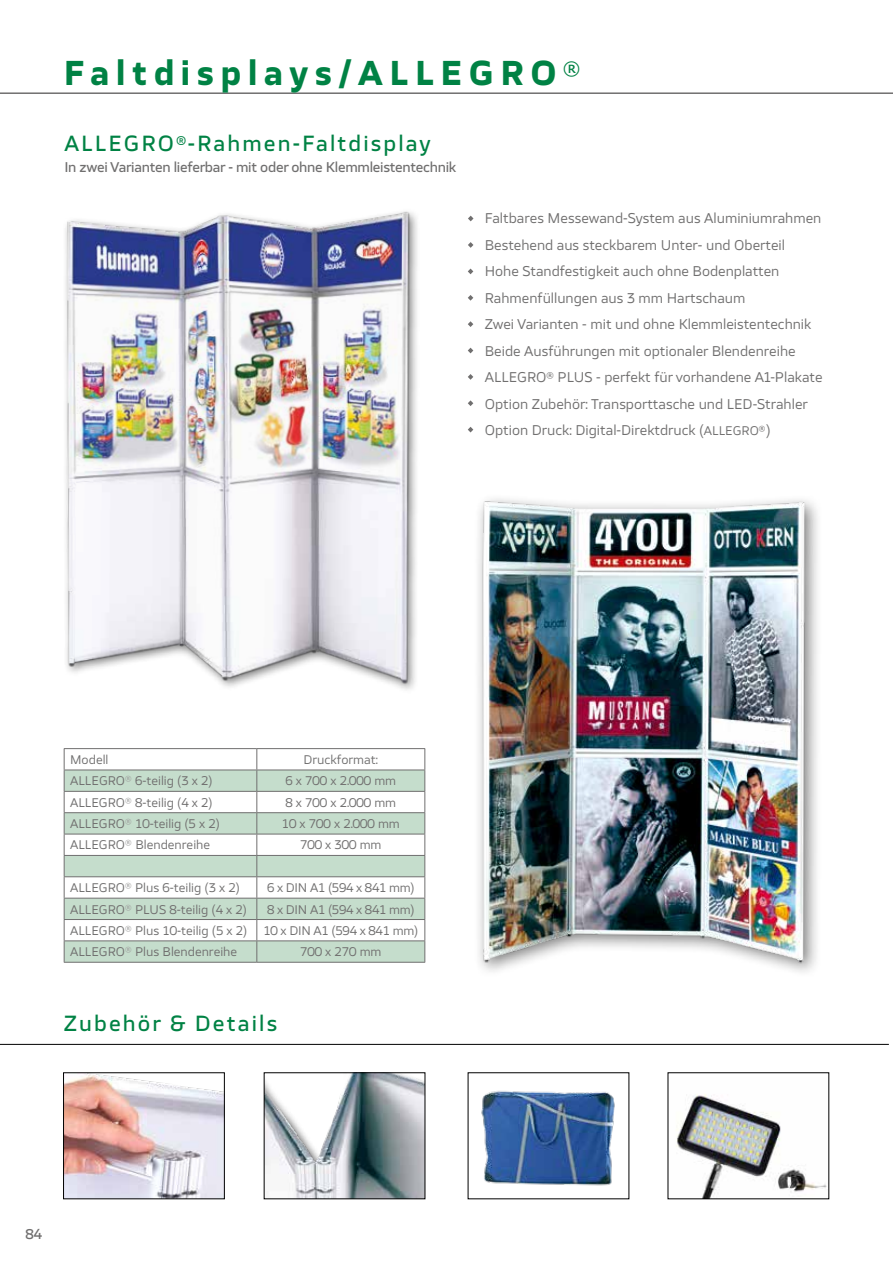
<style>
.page{position:relative;width:893px;height:1263px;background:#fff}
.page>*{position:absolute;margin:0;border:0;box-sizing:border-box;transform-origin:0 0}
.t1{font:700 33px "TT Severs";letter-spacing:.2em;color:#008244}
.t2{font:500 21px "TT Severs";letter-spacing:.1em;color:#008244}
.t3{font:13.5px/26.5px "TT Severs";color:#706f6f}
.t4{font:500 13.5px "TT Severs";letter-spacing:-.02em;color:#706f6f}
.t5{font:12px "TT Severs";color:#706f6f}
.t6{font:12px "TT Severs";letter-spacing:-.02em;color:#706f6f}
.s1{font-size:12px}
</style>
<div class="page">
<hr style="left:0;top:92px;width:893px;height:2px;background:#706f6f">
<hr style="left:0;top:1044px;width:889px;height:1px;background:#000">
<img style="left:481px;top:1090px;width:134px;height:96px">
<img style="left:65px;top:1074px;width:158px;height:123px">
<div style="left:63px;top:1072px;width:162px;height:127px;border:1px solid #000"></div>
<img style="left:266px;top:1074px;width:157px;height:123px">
<img style="left:65px;top:211px;width:352px;height:479px">
<img style="left:478px;top:498px;width:338px;height:474px">
<svg style="left:468px;top:242px;width:5px;height:6px"></svg>
<svg style="left:468px;top:269px;width:5px;height:5px"></svg>
<svg style="left:468px;top:295px;width:5px;height:6px"></svg>
<svg style="left:468px;top:321px;width:5px;height:6px"></svg>
<svg style="left:468px;top:216px;width:5px;height:5px"></svg>
<svg style="left:65px;top:749px;width:359px;height:21px"></svg>
<svg style="left:65px;top:771px;width:359px;height:191px;fill:#c5ddcc"></svg>
<hr style="left:64px;top:748px;width:193px;height:1px;background:#706f6f">
<hr style="left:257px;top:748px;width:168px;height:1px;background:#706f6f">
<hr style="left:64px;top:770px;width:193px;height:1px;background:#706f6f">
<hr style="left:257px;top:770px;width:168px;height:1px;background:#706f6f">
<hr style="left:64px;top:791px;width:193px;height:1px;background:#706f6f">
<hr style="left:257px;top:791px;width:168px;height:1px;background:#706f6f">
<hr style="left:64px;top:812px;width:193px;height:1px;background:#706f6f">
<hr style="left:257px;top:812px;width:168px;height:1px;background:#706f6f">
<hr style="left:64px;top:834px;width:193px;height:1px;background:#706f6f">
<hr style="left:257px;top:834px;width:168px;height:1px;background:#706f6f">
<hr style="left:64px;top:855px;width:193px;height:1px;background:#706f6f">
<hr style="left:257px;top:855px;width:168px;height:1px;background:#706f6f">
<hr style="left:64px;top:876px;width:193px;height:1px;background:#706f6f">
<hr style="left:257px;top:876px;width:168px;height:1px;background:#706f6f">
<hr style="left:64px;top:898px;width:193px;height:1px;background:#706f6f">
<hr style="left:257px;top:898px;width:168px;height:1px;background:#706f6f">
<hr style="left:64px;top:919px;width:193px;height:1px;background:#706f6f">
<hr style="left:257px;top:919px;width:168px;height:1px;background:#706f6f">
<hr style="left:64px;top:940px;width:193px;height:1px;background:#706f6f">
<svg style="left:64px;top:749px;width:1px;height:213px"></svg>
<hr style="left:257px;top:940px;width:168px;height:1px;background:#706f6f">
<svg style="left:256px;top:749px;width:1px;height:213px"></svg>
<svg style="left:424px;top:749px;width:1px;height:213px"></svg>
<hr style="left:64px;top:962px;width:193px;height:1px;background:#706f6f">
<hr style="left:257px;top:962px;width:168px;height:1px;background:#706f6f">
<svg style="left:468px;top:348px;width:5px;height:5px"></svg>
<svg style="left:468px;top:374px;width:5px;height:6px"></svg>
<svg style="left:468px;top:400px;width:5px;height:6px"></svg>
<svg style="left:468px;top:427px;width:5px;height:5px"></svg>
<img style="left:676px;top:1094px;width:151px;height:103px">
<h1 class="t1" style="left:64px;top:51px;width:518px">Faltdisplays/ALLEGRO <sup>®</sup></h1>
<h2 class="t2" style="left:64px;top:130px;width:368px">ALLEGRO<sup>®</sup>-Rahmen-Faltdisplay</h2>
<p class="t4" style="left:64px;top:159px;width:393px">In zwei Varianten lieferbar - mit oder ohne Klemmleistentechnik</p>
<p class="t3" style="left:485px;top:205px;width:339px">Faltbares Messewand-System aus Aluminiumrahmen Bestehend aus steckbarem Unter- und Oberteil Hohe Standfestigkeit auch ohne Bodenplatten Rahmenfüllungen aus 3 mm Hartschaum<br>Zwei Varianten - mit und ohne Klemmleistentechnik Beide Ausführungen mit optionaler Blendenreihe ALLEGRO<sup>®</sup> PLUS - perfekt für vorhandene A1-Plakate Option Zubehör: Transporttasche und LED-Strahler Option Druck: Digital-Direktdruck (<span class="s1">ALLEGRO</span><sup>®</sup>)</p>
<p class="t5" style="left:70px;top:752px;width:40px">Modell</p>
<p class="t5" style="left:304px;top:752px;width:76px">Druckformat:</p>
<p class="t5" style="left:70px;top:773px;width:144px">ALLEGRO<sup>®</sup> 6-teilig (3 x 2)</p>
<p class="t5" style="left:285px;top:773px;width:112px">6 x 700 x 2.000 mm</p>
<p class="t5" style="left:70px;top:794px;width:144px">ALLEGRO<sup>®</sup> 8-teilig (4 x 2)</p>
<p class="t5" style="left:285px;top:794px;width:112px">8 x 700 x 2.000 mm</p>
<p class="t5" style="left:70px;top:816px;width:151px">ALLEGRO<sup>®</sup> 10-teilig (5 x 2)</p>
<p class="t5" style="left:282px;top:816px;width:120px">10 x 700 x 2.000 mm</p>
<p class="t5" style="left:70px;top:837px;width:141px">ALLEGRO<sup>®</sup> Blendenreihe</p>
<p class="t5" style="left:300px;top:837px;width:83px">700 x 300 mm</p>
<p class="t5" style="left:70px;top:880px;width:171px">ALLEGRO<sup>®</sup> Plus 6-teilig (3 x 2)</p>
<p class="t6" style="left:267px;top:880px;width:149px">6 x DIN A1 (594 x 841 mm)</p>
<p class="t5" style="left:70px;top:901px;width:178px">ALLEGRO<sup>®</sup> PLUS 8-teilig (4 x 2)</p>
<p class="t6" style="left:267px;top:901px;width:149px">8 x DIN A1 (594 x 841 mm)</p>
<p class="t5" style="left:70px;top:923px;width:179px">ALLEGRO<sup>®</sup> Plus 10-teilig (5 x 2)</p>
<p class="t6" style="left:263px;top:923px;width:156px">10 x DIN A1 (594 x 841 mm)</p>
<p class="t5" style="left:70px;top:944px;width:169px">ALLEGRO<sup>®</sup> Plus Blendenreihe</p>
<p class="t5" style="left:300px;top:944px;width:83px">700 x 270 mm</p>
<h2 class="t2" style="left:64px;top:1010px;width:215px">Zubehör &amp; Details</h2>
<p class="t4" style="left:26px;top:1225px;width:18px">84</p>
</div>
